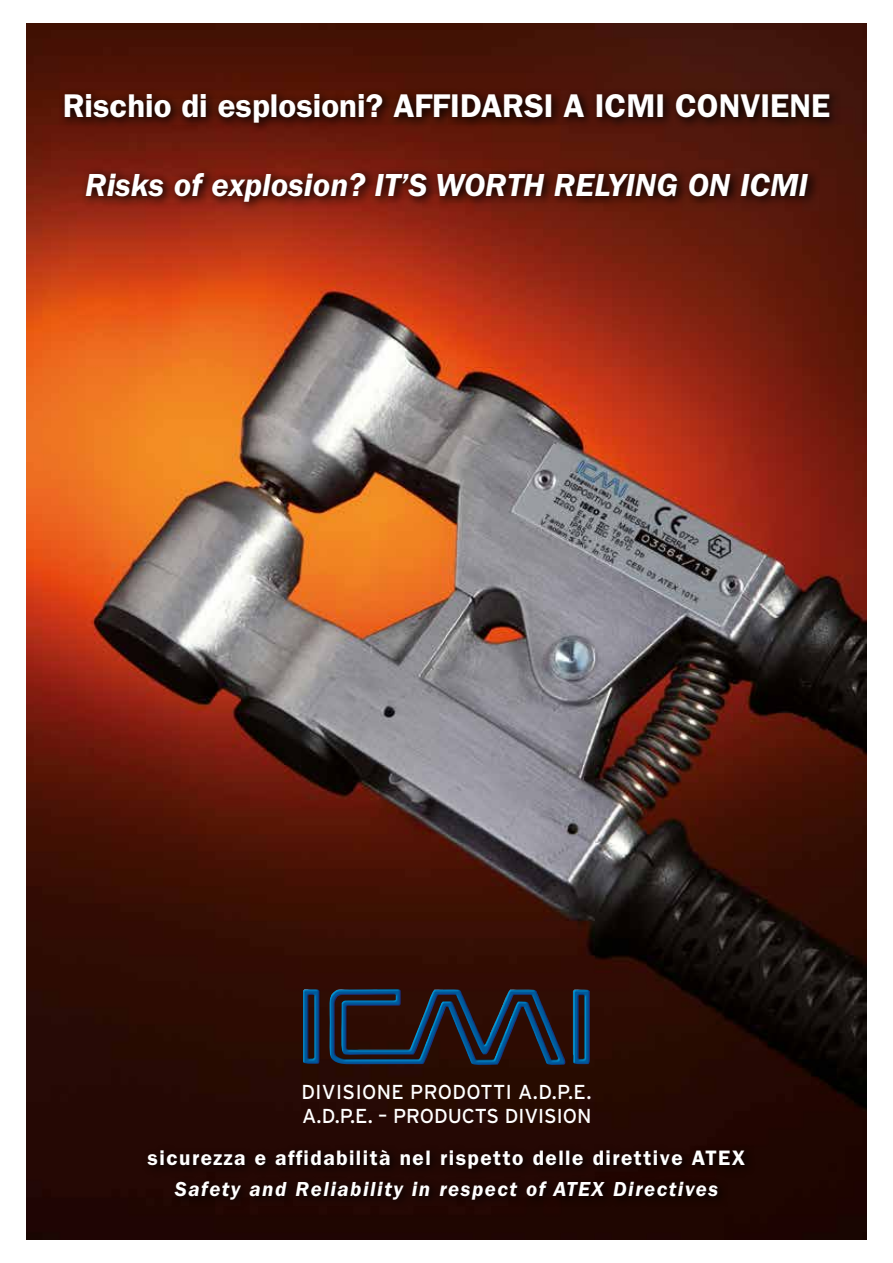
<style>
.page{position:relative;width:893px;height:1263px;background:#fff}
.page>*{position:absolute;margin:0;border:0;box-sizing:border-box;transform-origin:0 0}
.t1{font:600 33px "ITC Franklin Gothic Std";color:#fff}
.t2{font:italic 600 33px "ITC Franklin Gothic Std";color:#fff}
.t3{font:600 21px "ITC Franklin Gothic Std";letter-spacing:.07em;color:#fff}
.t4{font:italic 600 21px "ITC Franklin Gothic Std";letter-spacing:.07em;color:#fff}
.t5{font:20.1px/24px "Interstate";color:#fff}
</style>
<div class="page">
<img style="left:27px;top:23px;width:839px;height:1216px">
<div style="left:169px;top:1175px;width:559px;height:36px;background:#1d0502"></div>
<div style="left:142px;top:1144px;width:614px;height:35px;background:#1f0603"></div>
<svg style="left:59px;top:88px;width:782px;height:46px;background:#421006"></svg>
<svg style="left:81px;top:167px;width:739px;height:46px;background:#5c170b"></svg>
<img style="left:303px;top:988px;width:288px;height:78px">
<h1 class="t1" style="left:63px;top:86px;width:769px">Rischio di esplosioni? AFFIDARSI A ICMI CONVIENE</h1>
<h1 class="t2" style="left:85px;top:166px;width:724px">Risks of explosion? IT’S WORTH RELYING ON ICMI</h1>
<p class="t5" style="left:301px;top:1079px;width:291px">DIVISIONE PRODOTTI A.D.P.E.<br>A.D.P.E. – PRODUCTS DIVISION</p>
<p class="t3" style="left:148px;top:1145px;width:599px">sicurezza e affidabilità nel rispetto delle direttive ATEX</p>
<p class="t4" style="left:175px;top:1177px;width:545px">Safety and Reliability in respect of ATEX Directives</p>
</div>
